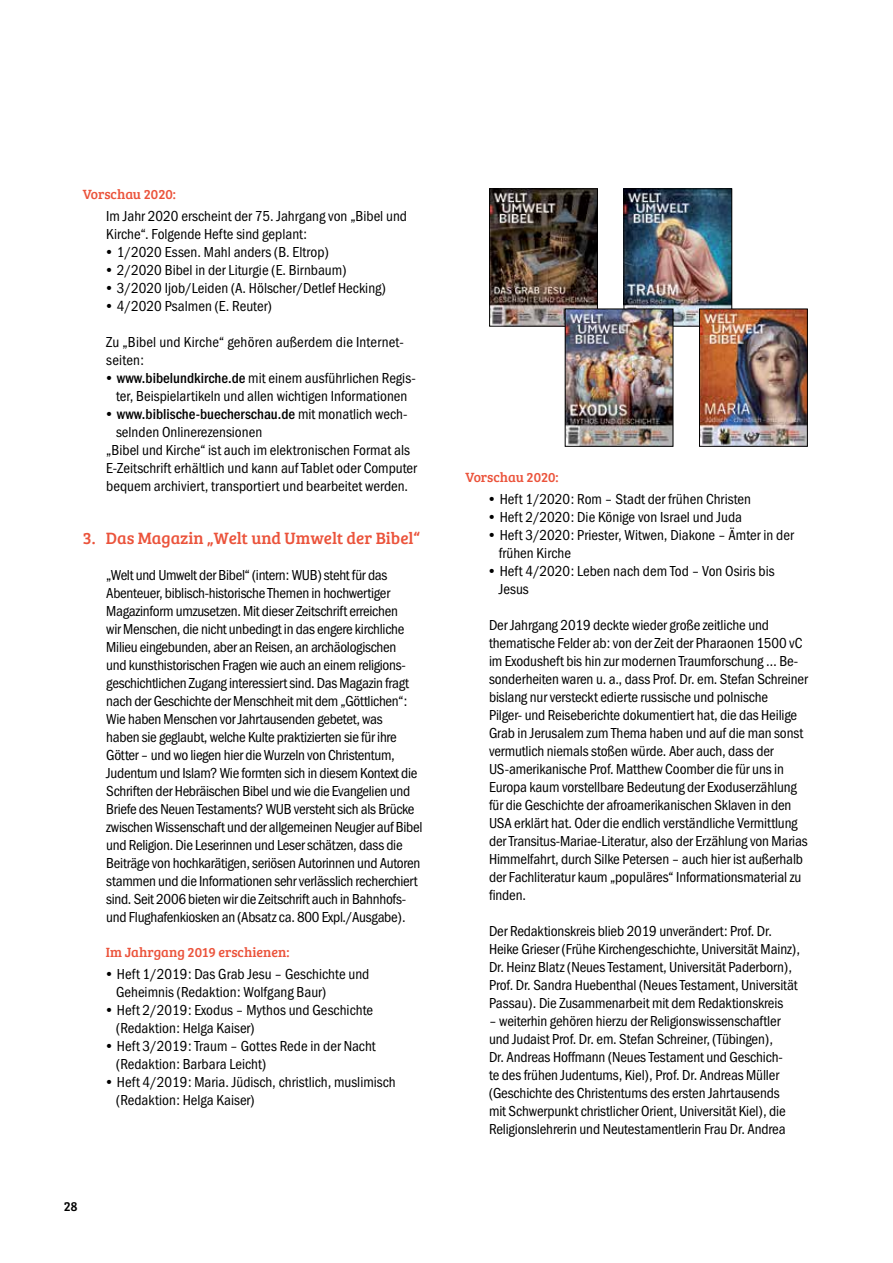
<style>
.page{position:relative;width:893px;height:1263px;background:#fff}
.page>*{position:absolute;margin:0;border:0;box-sizing:border-box;transform-origin:0 0}
.t1{font:16.95px "Bree Serif";color:#eb533b}
.t2{font:15px/18px "Franklin Gothic URW Con Boo";letter-spacing:-.01em;color:#000}
.t3{font:15px/18px "Franklin Gothic URW Con Boo";letter-spacing:.01em;color:#000}
.t4{font:500 15px "Franklin Gothic URW Con";color:#000}
.t5{font:13.8px "Bree Serif";color:#eb533b}
.t6{font:13.5px "Bree Serif";color:#000}
.s1{font-family:"Franklin Gothic URW Con";font-weight:500}
.s2{font-family:"Franklin Gothic URW Con Boo";font-weight:400}
</style>
<div class="page">
<img style="left:491px;top:191px;width:105px;height:133px">
<div style="left:489px;top:189px;width:109px;height:137px;border:1px solid #000"></div>
<img style="left:626px;top:191px;width:104px;height:133px">
<div style="left:624px;top:189px;width:108px;height:137px;border:1px solid #000"></div>
<img style="left:567px;top:311px;width:104px;height:133px">
<div style="left:565px;top:309px;width:108px;height:137px;border:1px solid #000"></div>
<img style="left:701px;top:311px;width:104px;height:133px">
<div style="left:699px;top:309px;width:108px;height:137px;border:1px solid #000"></div>
<p class="t5" style="left:83px;top:184px;width:95px">Vorschau 2020:</p>
<p class="t2" style="left:106px;top:207px;width:302px">Im Jahr 2020 erscheint der 75. Jahrgang von „Bibel und<br>Kirche“. Folgende Hefte sind geplant:</p>
<p class="t2" style="left:104px;top:243px;width:226px">• 1/2020 Essen. Mahl anders (B. Eltrop)</p>
<p class="t2" style="left:104px;top:261px;width:244px">• 2/2020 Bibel in der Liturgie (E. Birnbaum)</p>
<p class="t2" style="left:104px;top:279px;width:283px">• 3/2020 Ijob/Leiden (A. Hölscher/Detlef Hecking)</p>
<p class="t2" style="left:104px;top:297px;width:169px">• 4/2020 Psalmen (E. Reuter)</p>
<p class="t3" style="left:106px;top:333px;width:299px">Zu „Bibel und Kirche“ gehören außerdem die Internet&shy;seiten:</p>
<p class="t2" style="left:104px;top:369px;width:313px;text-align:center">• <span class="s1">www.bibelundkirche.de</span> mit einem ausführlichen Regis&shy;ter, Beispielartikeln und allen wichtigen Informationen</p>
<p class="t4" style="left:104px;top:404px;width:305px"><span class="s2">•</span> www.biblische-buecherschau.de <span class="s2">mit monatlich wech-</span></p>
<p class="t2" style="left:106px;top:423px;width:312px;text-indent:10px">selnden Onlinerezensionen<br>„Bibel und Kirche“ ist auch im elektronischen Format als E-Zeitschrift erhältlich und kann auf Tablet oder Computer bequem archiviert, transportiert und bearbeitet werden.</p>
<p class="t1" style="left:83px;top:526px;width:339px">3. Das Magazin „Welt und Umwelt der Bibel“</p>
<p class="t2" style="left:106px;top:566px;width:318px">„Welt und Umwelt der Bibel“ (intern: WUB) steht für das Abenteuer, biblisch-historische Themen in hochwertiger Magazinform umzusetzen. Mit dieser Zeitschrift erreichen<br>wir Menschen, die nicht unbedingt in das engere kirchliche Milieu eingebunden, aber an Reisen, an archäologischen<br>und kunsthistorischen Fragen wie auch an einem religions&shy;geschichtlichen Zugang interessiert sind. Das Magazin fragt nach der Geschichte der Menschheit mit dem „Göttlichen“:<br>Wie haben Menschen vor Jahrtausenden gebetet, was<br>haben sie geglaubt, welche Kulte praktizierten sie für ihre Götter – und wo liegen hier die Wurzeln von Christentum, Judentum und Islam? Wie formten sich in diesem Kontext die Schriften der Hebräischen Bibel und wie die Evangelien und Briefe des Neuen Testaments? WUB versteht sich als Brücke zwischen Wissenschaft und der allgemeinen Neugier auf Bibel und Religion. Die Leserinnen und Leser schätzen, dass die Beiträge von hochkarätigen, seriösen Autorinnen und Autoren stammen und die Informationen sehr verlässlich recherchiert sind. Seit 2006 bieten wir die Zeitschrift auch in Bahnhofs&shy;und Flughafenkiosken an (Absatz ca. 800 Expl./Ausgabe).</p>
<p class="t5" style="left:106px;top:942px;width:185px">Im Jahrgang 2019 erschienen:</p>
<p class="t2" style="left:116px;top:965px;width:255px;text-indent:-12px">• Heft 1/2019: Das Grab Jesu – Geschichte und<br>Geheimnis (Redaktion: Wolfgang Baur)</p>
<p class="t2" style="left:116px;top:1001px;width:259px;text-indent:-12px">• Heft 2/2019: Exodus – Mythos und Geschichte (Redaktion: Helga Kaiser)</p>
<p class="t2" style="left:116px;top:1037px;width:261px;text-indent:-12px">• Heft 3/2019: Traum – Gottes Rede in der Nacht (Redaktion: Barbara Leicht)</p>
<p class="t2" style="left:116px;top:1073px;width:281px;text-indent:-12px">• Heft 4/2019: Maria. Jüdisch, christlich, muslimisch (Redaktion: Helga Kaiser)</p>
<p class="t6" style="left:64px;top:1196px;width:15px">28</p>
<p class="t5" style="left:466px;top:467px;width:95px">Vorschau 2020:</p>
<p class="t2" style="left:487px;top:490px;width:266px">• Heft 1/2020: Rom – Stadt der frühen Christen</p>
<p class="t2" style="left:487px;top:508px;width:257px">• Heft 2/2020: Die Könige von Israel und Juda</p>
<p class="t2" style="left:499px;top:526px;width:297px;text-indent:-12px">• Heft 3/2020: Priester, Witwen, Diakone – Ämter in der frühen Kirche</p>
<p class="t2" style="left:499px;top:562px;width:277px;text-indent:-12px">• Heft 4/2020: Leben nach dem Tod – Von Osiris bis<br>Jesus</p>
<p class="t2" style="left:489px;top:616px;width:320px">Der Jahrgang 2019 deckte wieder große zeitliche und thematische Felder ab: von der Zeit der Pharaonen 1500 vC im Exodusheft bis hin zur modernen Traumforschung … Be&shy;sonderheiten waren u. a., dass Prof. Dr. em. Stefan Schreiner bislang nur versteckt edierte russische und polnische<br>Pilger- und Reiseberichte dokumentiert hat, die das Heilige Grab in Jerusalem zum Thema haben und auf die man sonst vermutlich niemals stoßen würde. Aber auch, dass der US-amerikanische Prof. Matthew Coomber die für uns in Europa kaum vorstellbare Bedeutung der Exoduserzählung für die Geschichte der afroamerikanischen Sklaven in den USA erklärt hat. Oder die endlich verständliche Vermittlung der Transitus-Mariae-Literatur, also der Erzählung von Marias Himmelfahrt, durch Silke Petersen – auch hier ist außerhalb der Fachliteratur kaum „populäres“ Informationsmaterial zu finden.</p>
<p class="t2" style="left:489px;top:922px;width:313px">Der Redaktionskreis blieb 2019 unverändert: Prof. Dr.<br>Heike Grieser (Frühe Kirchengeschichte, Universität Mainz), Dr. Heinz Blatz (Neues Testament, Universität Paderborn), Prof. Dr. Sandra Huebenthal (Neues Testament, Universität Passau). Die Zusammenarbeit mit dem Redaktionskreis</p>
<p class="t2" style="left:489px;top:1012px;width:298px">– weiterhin gehören hierzu der Religionswissenschaftler und Judaist Prof. Dr. em. Stefan Schreiner, (Tübingen), Dr. Andreas Hoffmann (Neues Testament und Geschich&shy;te des frühen Judentums, Kiel), Prof. Dr. Andreas Müller (Geschichte des Christentums des ersten Jahrtausends mit Schwerpunkt christlicher Orient, Universität Kiel), die Religionslehrerin und Neutestamentlerin Frau Dr. Andrea</p>
</div>
